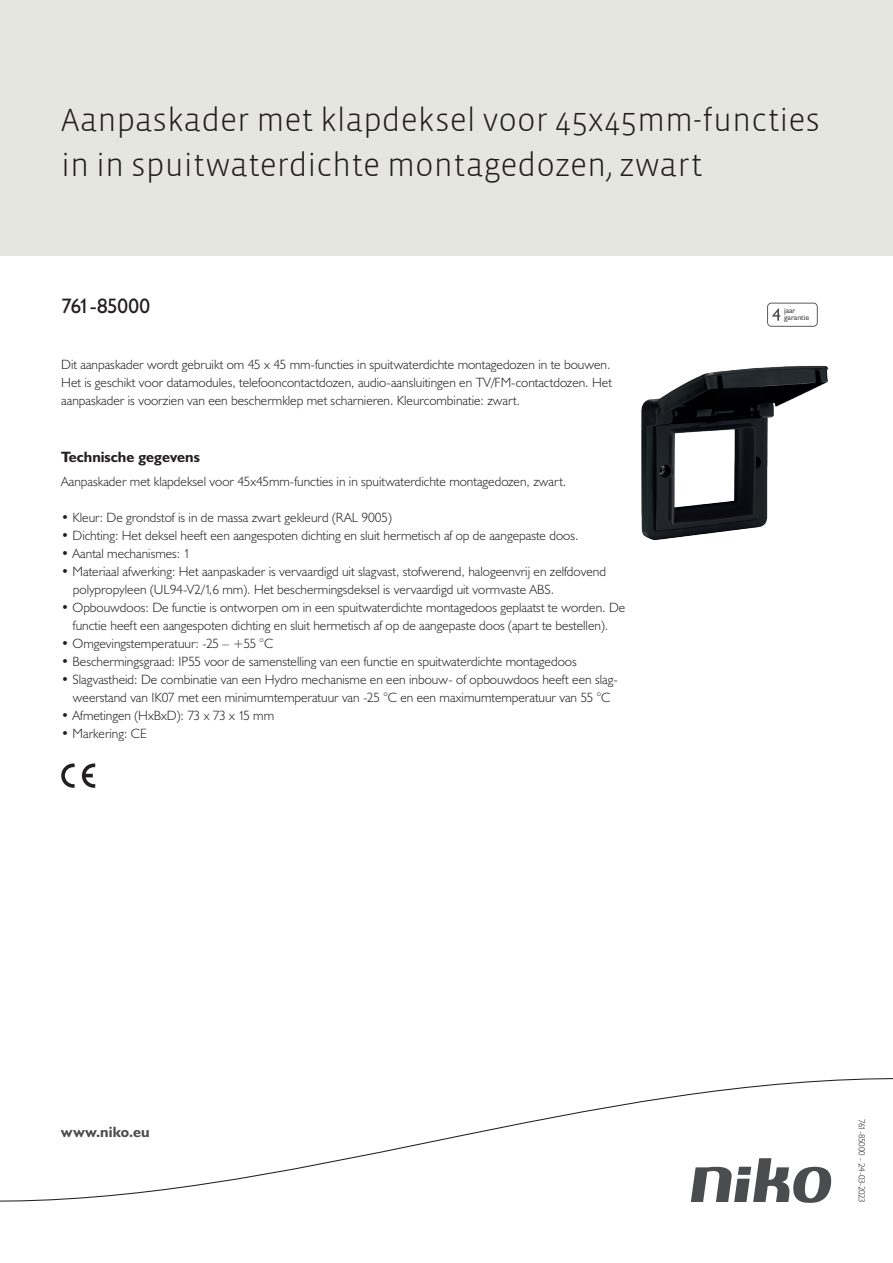
<style>
.page{position:relative;width:893px;height:1263px;background:#fff}
.page>*{position:absolute;margin:0;border:0;box-sizing:border-box;transform-origin:0 0}
.Title_datasheets{font:300 33px/45px "Vista Sans";color:#231f20}
.Article_number{font:21px "Humanist 521 BT";letter-spacing:-.02em;color:#231f20}
.Titles_parts{font:700 15px "Humanist 521 BT";color:#231f20}
.titel_afbeelding{font:700 15px "Humanist 521 BT";letter-spacing:.005em;color:#4b4c4d}
.USP_Bullets{font:300 13.5px/18px "Humanist 521 BT";color:#231f20;text-align:center}
.Platte_tekst_CAB{font:300 13.5px/18px "Humanist 521 BT";color:#231f20;text-align:justify}
.Revision{font:300 9px "Humanist 521 BT";letter-spacing:-.05em;color:#231f20}
.t1{font:7.8px/7.8px "Humanist 521 BT";color:#4b4c4d}
</style>
<div class="page">
<div style="left:0;top:0;width:893px;height:255px;background:#e6e6e0"></div>
<svg style="left:82px;top:763px;width:13px;height:25px"></svg>
<svg style="left:61px;top:763px;width:14px;height:25px"></svg>
<svg style="left:767px;top:303px;width:51px;height:24px"></svg>
<svg style="left:0;top:1078px;width:893px;height:125px"></svg>
<img style="left:641px;top:365px;width:188px;height:175px">
<p class="Title_datasheets" style="left:61px;top:98px;width:760px">Aanpaskader met klapdeksel voor 45x45mm-functies in in spuitwaterdichte montagedozen, zwart</p>
<p class="Article_number" style="left:61px;top:293px;width:90px">761-85000</p>
<p class="Platte_tekst_CAB" style="left:61px;top:355px;width:552px">Dit aanpaskader wordt gebruikt om 45 x 45 mm-functies in spuitwaterdichte montagedozen in te bouwen.<br>Het is geschikt voor datamodules, telefooncontactdozen, audio-aansluitingen en TV/FM-contactdozen. Het aanpaskader is voorzien van een beschermklep met scharnieren. Kleurcombinatie: zwart.</p>
<p class="Titles_parts" style="left:61px;top:447px;width:140px">Technische gegevens</p>
<p class="Platte_tekst_CAB" style="left:61px;top:472px;width:507px">Aanpaskader met klapdeksel voor 45x45mm-functies in in spuitwaterdichte montagedozen, zwart.</p>
<p class="USP_Bullets" style="left:61px;top:508px;width:332px">• Kleur: De grondstof is in de massa zwart gekleurd (RAL 9005)</p>
<p class="USP_Bullets" style="left:61px;top:526px;width:519px">• Dichting: Het deksel heeft een aangespoten dichting en sluit hermetisch af op de aangepaste doos.</p>
<p class="USP_Bullets" style="left:61px;top:544px;width:131px">• Aantal mechanismes: 1</p>
<p class="USP_Bullets" style="left:73px;top:562px;width:535px;text-align:left;text-indent:-12px">• Materiaal afwerking: Het aanpaskader is vervaardigd uit slagvast, stofwerend, halogeenvrij en zelfdovend polypropyleen (UL94-V2/1,6 mm). Het beschermingsdeksel is vervaardigd uit vormvaste ABS.</p>
<p class="USP_Bullets" style="left:61px;top:598px;width:566px">• Opbouwdoos: De functie is ontworpen om in een spuitwaterdichte montagedoos geplaatst te worden. De functie heeft een aangespoten dichting en sluit hermetisch af op de aangepaste doos (apart te bestellen).</p>
<p class="USP_Bullets" style="left:61px;top:634px;width:213px">• Omgevingstemperatuur: -25 – +55 °C</p>
<p class="USP_Bullets" style="left:61px;top:652px;width:517px">• Beschermingsgraad: IP55 voor de samenstelling van een functie en spuitwaterdichte montagedoos</p>
<p class="USP_Bullets" style="left:61px;top:670px;width:558px">• Slagvastheid: De combinatie van een Hydro mechanisme en een inbouw- of opbouwdoos heeft een slag&shy;weerstand van IK07 met een minimumtemperatuur van -25 °C en een maximumtemperatuur van 55 °C</p>
<p class="USP_Bullets" style="left:61px;top:706px;width:214px">• Afmetingen (HxBxD): 73 x 73 x 15 mm</p>
<p class="USP_Bullets" style="left:61px;top:724px;width:87px">• Markering: CE</p>
<p class="t1" style="left:784px;top:306px;width:27px">jaar garantie</p>
<p class="titel_afbeelding" style="left:61px;top:1122px;width:90px">www.niko.eu</p>
<p class="Revision" style="left:868px;top:1119px;width:85px;rotate:90deg">761-85000 - 24-03-2023</p>
</div>
